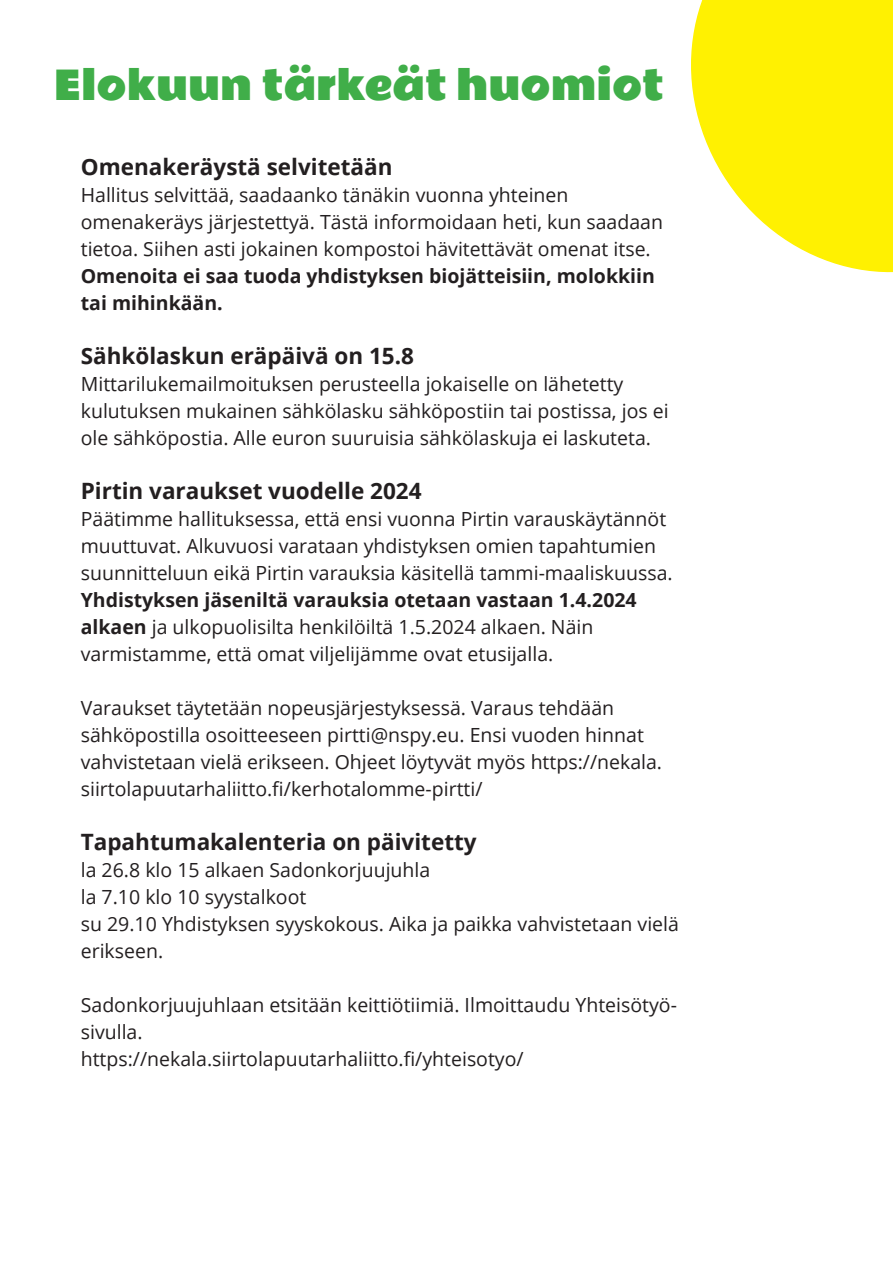
<style>
.page{position:relative;width:893px;height:1263px;background:#fff}
.page>*{position:absolute;margin:0;border:0;box-sizing:border-box;transform-origin:0 0}
.t1{font:39px "Rammetto One";color:#40ae49}
.t2{font:700 22.5px "Open Sans";color:#231f20}
.t3{font:19.5px/27px "Open Sans";color:#231f20}
.t4{font:700 19.5px/27px "Open Sans";color:#231f20}
.s1{font-weight:700}
</style>
<div class="page">
<svg style="left:691px;top:0;width:202px;height:273px"></svg>
<h1 class="t1" style="left:54px;top:54px;width:611px">Elokuun tärkeät huomiot</h1>
<p class="t2" style="left:81px;top:150px;width:313px">Omenakeräystä selvitetään</p>
<p class="t3" style="left:81px;top:180px;width:584px">Hallitus selvittää, saadaanko tänäkin vuonna yhteinen omenakeräys järjestettyä. Tästä informoidaan heti, kun saadaan tietoa. Siihen asti jokainen kompostoi hävitettävät omenat itse.</p>
<p class="t4" style="left:81px;top:261px;width:576px">Omenoita ei saa tuoda yhdistyksen biojätteisiin, molokkiin tai mihinkään.</p>
<p class="t2" style="left:81px;top:339px;width:335px">Sähkölaskun eräpäivä on 15.8</p>
<p class="t3" style="left:81px;top:369px;width:589px">Mittarilukemailmoituksen perusteella jokaiselle on lähetetty kulutuksen mukainen sähkölasku sähköpostiin tai postissa, jos ei ole sähköpostia. Alle euron suuruisia sähkölaskuja ei laskuteta.</p>
<p class="t2" style="left:81px;top:474px;width:342px">Pirtin varaukset vuodelle 2024</p>
<p class="t3" style="left:81px;top:504px;width:593px">Päätimme hallituksessa, että ensi vuonna Pirtin varauskäytännöt muuttuvat. Alkuvuosi varataan yhdistyksen omien tapahtumien suunnitteluun eikä Pirtin varauksia käsitellä tammi-maaliskuussa.</p>
<p class="t3" style="left:81px;top:585px;width:557px"><span class="s1">Yhdistyksen jäseniltä varauksia otetaan vastaan 1.4.2024 alkaen</span> ja ulkopuolisilta henkilöiltä 1.5.2024 alkaen. Näin varmistamme, että omat viljelijämme ovat etusijalla.</p>
<p class="t3" style="left:81px;top:693px;width:583px">Varaukset täytetään nopeusjärjestyksessä. Varaus tehdään sähköpostilla osoitteeseen pirtti@nspy.eu. Ensi vuoden hinnat vahvistetaan vielä erikseen. Ohjeet löytyvät myös https://nekala. siirtolapuutarhaliitto.fi/kerhotalomme-pirtti/</p>
<p class="t2" style="left:81px;top:825px;width:397px">Tapahtumakalenteria on päivitetty</p>
<p class="t3" style="left:81px;top:855px;width:600px">la 26.8 klo 15 alkaen Sadonkorjuujuhla<br>la 7.10 klo 10 syystalkoot<br>su 29.10 Yhdistyksen syyskokous. Aika ja paikka vahvistetaan vielä erikseen.</p>
<p class="t3" style="left:81px;top:990px;width:598px">Sadonkorjuujuhlaan etsitään keittiötiimiä. Ilmoittaudu Yhteisötyö&shy;sivulla.<br>https://nekala.siirtolapuutarhaliitto.fi/yhteisotyo/</p>
</div>
